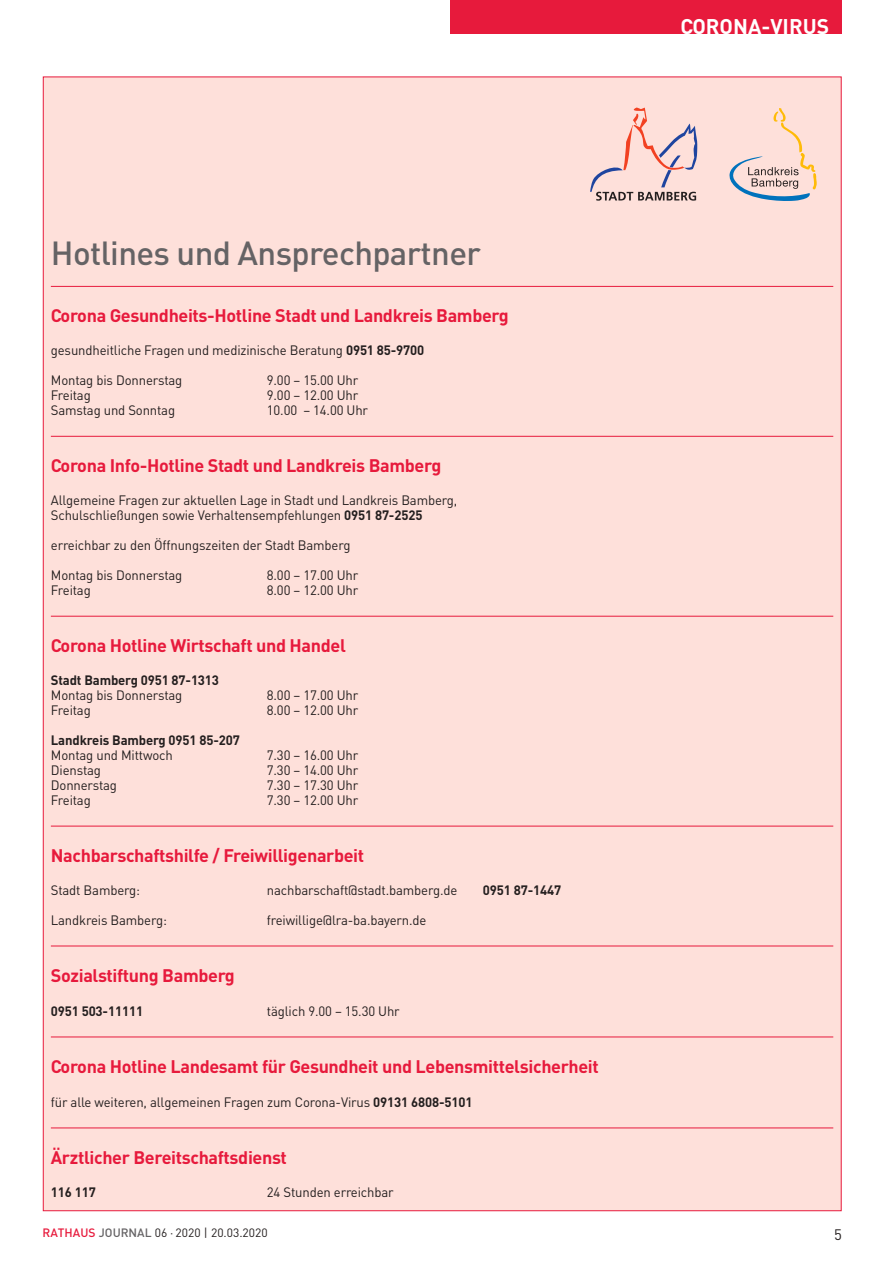
<style>
.page{position:relative;width:893px;height:1263px;background:#fff}
.page>*{position:absolute;margin:0;border:0;box-sizing:border-box;transform-origin:0 0}
.t1{font:500 33px "DIN";letter-spacing:-.02em;color:#656365}
.t2{font:700 21px "DIN";color:#fff}
.t3{font:700 18px "DIN";letter-spacing:-.02em;color:#e71a3c}
.t4{font:15px "DIN";color:#241f1f}
.t5{font:13.5px/15px "DIN";letter-spacing:-.01em;color:#241f1f}
.t6{font:700 13.5px "DIN";letter-spacing:-.01em;color:#241f1f}
.t7{font:12px "DIN";color:#241f1f}
.s1{font-weight:700}
.s2{font-weight:500;color:#e71a3c}
.s3{font-weight:500;color:#656365}
</style>
<div class="page">
<div style="left:451px;top:0;width:391px;height:34px;background:#e71a3c"></div>
<div style="left:43px;top:77px;width:799px;height:1134px;background:#fee0da;border:1px solid #e71a3c"></div>
<svg style="left:590px;top:107px;width:107px;height:94px"></svg>
<svg style="left:729px;top:108px;width:88px;height:93px"></svg>
<hr style="left:51px;top:436px;width:782px;height:1px;background:#e71a3c">
<hr style="left:51px;top:286px;width:782px;height:1px;background:#e71a3c">
<hr style="left:51px;top:616px;width:782px;height:1px;background:#e71a3c">
<hr style="left:51px;top:826px;width:782px;height:1px;background:#e71a3c">
<hr style="left:51px;top:946px;width:782px;height:1px;background:#e71a3c">
<hr style="left:51px;top:1036px;width:782px;height:1px;background:#e71a3c">
<hr style="left:51px;top:1127px;width:782px;height:1px;background:#e71a3c">
<h1 class="t1" style="left:51px;top:232px;width:432px">Hotlines und Ansprechpartner</h1>
<h3 class="t3" style="left:51px;top:303px;width:459px">Corona Gesundheits-Hotline Stadt und Landkreis Bamberg</h3>
<p class="t5" style="left:51px;top:343px;width:375px">gesundheitliche Fragen und medizinische Beratung <span class="s1">0951 85-9700</span></p>
<p class="t5" style="left:51px;top:373px;width:133px">Montag bis Donnerstag</p>
<p class="t5" style="left:267px;top:373px;width:93px">9.00 – 15.00 Uhr</p>
<p class="t5" style="left:51px;top:388px;width:41px">Freitag</p>
<p class="t5" style="left:267px;top:388px;width:93px">9.00 – 12.00 Uhr</p>
<p class="t5" style="left:51px;top:403px;width:126px">Samstag und Sonntag</p>
<p class="t5" style="left:267px;top:403px;width:103px">10.00 – 14.00 Uhr</p>
<h3 class="t3" style="left:51px;top:453px;width:392px">Corona Info-Hotline Stadt und Landkreis Bamberg</h3>
<p class="t5" style="left:51px;top:493px;width:408px">Allgemeine Fragen zur aktuellen Lage in Stadt und Landkreis Bamberg,<br>Schulschließungen sowie Verhaltensempfehlungen <span class="s1">0951 87-2525</span></p>
<p class="t5" style="left:51px;top:538px;width:301px">erreichbar zu den Öffnungszeiten der Stadt Bamberg</p>
<p class="t5" style="left:51px;top:568px;width:133px">Montag bis Donnerstag</p>
<p class="t5" style="left:267px;top:568px;width:93px">8.00 – 17.00 Uhr</p>
<p class="t5" style="left:51px;top:583px;width:41px">Freitag</p>
<p class="t5" style="left:267px;top:583px;width:93px">8.00 – 12.00 Uhr</p>
<h3 class="t3" style="left:51px;top:633px;width:296px">Corona Hotline Wirtschaft und Handel</h3>
<p class="t6" style="left:51px;top:671px;width:170px">Stadt Bamberg 0951 87-1313</p>
<p class="t5" style="left:51px;top:687px;width:133px">Montag bis Donnerstag</p>
<p class="t5" style="left:267px;top:687px;width:93px">8.00 – 17.00 Uhr</p>
<p class="t5" style="left:51px;top:702px;width:41px">Freitag</p>
<p class="t5" style="left:267px;top:702px;width:93px">8.00 – 12.00 Uhr</p>
<p class="t6" style="left:51px;top:731px;width:191px">Landkreis Bamberg 0951 85-207</p>
<p class="t5" style="left:51px;top:747px;width:124px">Montag und Mittwoch</p>
<p class="t5" style="left:267px;top:747px;width:93px">7.30 – 16.00 Uhr</p>
<p class="t5" style="left:51px;top:762px;width:52px">Dienstag</p>
<p class="t5" style="left:267px;top:762px;width:93px">7.30 – 14.00 Uhr</p>
<p class="t5" style="left:51px;top:777px;width:68px">Donnerstag</p>
<p class="t5" style="left:267px;top:777px;width:93px">7.30 – 17.30 Uhr</p>
<p class="t5" style="left:51px;top:792px;width:41px">Freitag</p>
<p class="t5" style="left:267px;top:792px;width:93px">7.30 – 12.00 Uhr</p>
<h3 class="t3" style="left:51px;top:843px;width:315px">Nachbarschaftshilfe / Freiwilligenarbeit</h3>
<p class="t5" style="left:51px;top:882px;width:91px">Stadt Bamberg:</p>
<p class="t5" style="left:267px;top:882px;width:192px">nachbarschaft@stadt.bamberg.de</p>
<p class="t6" style="left:483px;top:881px;width:80px">0951 87-1447</p>
<p class="t5" style="left:51px;top:912px;width:118px">Landkreis Bamberg:</p>
<p class="t5" style="left:267px;top:912px;width:161px">freiwillige@lra-ba.bayern.de</p>
<h3 class="t3" style="left:51px;top:963px;width:186px">Sozialstiftung Bamberg</h3>
<p class="t6" style="left:51px;top:1002px;width:94px">0951 503-11111</p>
<p class="t5" style="left:267px;top:1003px;width:134px">täglich 9.00 – 15.30 Uhr</p>
<h3 class="t3" style="left:51px;top:1054px;width:549px">Corona Hotline Landesamt für Gesundheit und Lebensmittelsicherheit</h3>
<p class="t5" style="left:51px;top:1094px;width:423px">für alle weiteren, allgemeinen Fragen zum Corona-Virus <span class="s1">09131 6808-5101</span></p>
<h3 class="t3" style="left:51px;top:1145px;width:237px">Ärztlicher Bereitschaftsdienst</h3>
<p class="t6" style="left:51px;top:1183px;width:46px">116 117</p>
<p class="t5" style="left:267px;top:1184px;width:128px">24 Stunden erreichbar</p>
<h2 class="t2" style="left:680px;top:12px;width:150px">CORONA-VIRUS</h2>
<p class="t7" style="left:43px;top:1225px;width:227px"><span class="s2">RATHAUS</span> <span class="s3">JOURNAL</span> 06 · 2020 | 20.03.2020</p>
<p class="t4" style="left:834px;top:1225px;width:9px">5</p>
</div>
